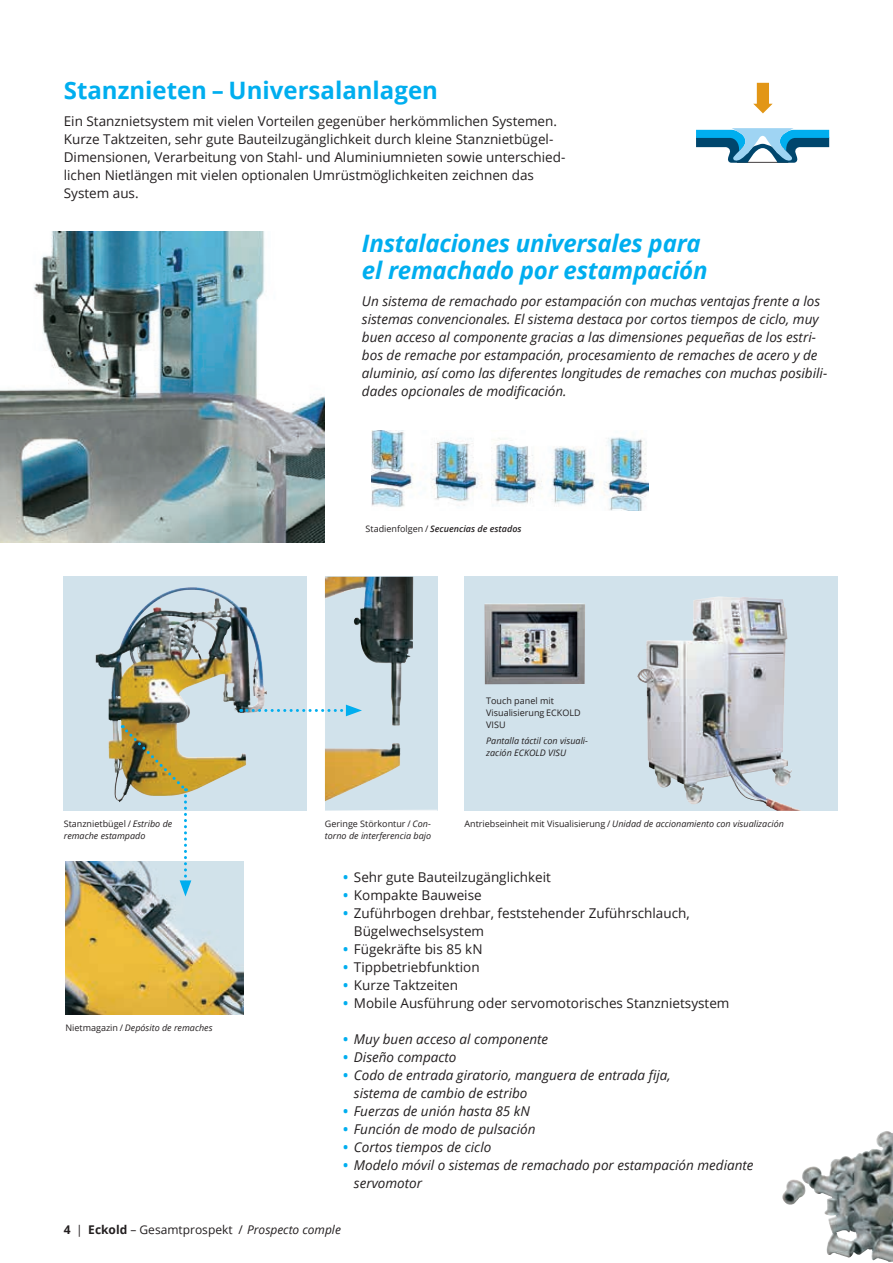
<style>
.page{position:relative;width:893px;height:1263px;background:#fff}
.page>*{position:absolute;margin:0;border:0;box-sizing:border-box;transform-origin:0 0}
.t1{font:italic 700 24px/27px "Open Sans";letter-spacing:-.01em;color:#00aeef}
.t2{font:700 24px "Open Sans";color:#00aeef}
.t3{font:italic 13.5px/18px "Open Sans";color:#231f20}
.t4{font:13.5px/18px "Open Sans";color:#231f20}
.t5{font:12px "Open Sans";color:#231f20}
.t6{font:italic 9px/12px "Open Sans";color:#231f20}
.t7{font:9px/12px "Open Sans";color:#231f20}
.t8{font:italic 600 9px "Open Sans";color:#231f20}
.s1{font-weight:400;font-style:normal}
.s2{font-style:normal}
.s3{font-weight:700;color:#00aeef}
.s4{font-weight:700;font-style:normal;color:#00aeef}
.s5{font-weight:700}
.s6{font-style:italic}
</style>
<div class="page">
<hr style="left:892px;top:577px;width:1px;height:142px;background:#d1e2eb">
<svg style="left:325px;top:577px;width:112px;height:234px;background:#b4bcb7"></svg>
<img style="left:325px;top:577px;width:43px;height:82px">
<img style="left:65px;top:862px;width:178px;height:153px">
<img style="left:0;top:232px;width:325px;height:311px">
<img style="left:371px;top:430px;width:278px;height:80px">
<svg style="left:64px;top:577px;width:243px;height:234px;background:#bbc5c3"></svg>
<img style="left:132px;top:587px;width:61px;height:35px">
<img style="left:122px;top:725px;width:69px;height:171px">
<svg style="left:241px;top:705px;width:121px;height:11px"></svg>
<svg style="left:696px;top:128px;width:133px;height:35px"></svg>
<svg style="left:753px;top:83px;width:20px;height:30px"></svg>
<svg style="left:464px;top:577px;width:374px;height:234px;background:#cad6de"></svg>
<img style="left:637px;top:596px;width:83px;height:86px">
<img style="left:484px;top:603px;width:101px;height:81px">
<img style="left:822px;top:1131px;width:64px;height:45px">
<h1 class="t2" style="left:64px;top:74px;width:376px">Stanznieten – Universalanlagen</h1>
<p class="t4" style="left:64px;top:112px;width:503px">Ein Stanznietsystem mit vielen Vorteilen gegenüber herkömmlichen Systemen.<br>Kurze Taktzeiten, sehr gute Bauteilzugänglichkeit durch kleine Stanznietbügel-Dimensionen, Verarbeitung von Stahl- und Aluminiumnieten sowie unterschied&shy;lichen Nietlängen mit vielen optionalen Umrüstmöglichkeiten zeichnen das System aus.</p>
<h1 class="t1" style="left:362px;top:229px;width:347px">Instalaciones universales para el remachado por estampación</h1>
<p class="t3" style="left:362px;top:292px;width:467px">Un sistema de remachado por estampación con muchas ventajas frente a los sistemas convencionales. El sistema destaca por cortos tiempos de ciclo, muy buen acceso al componente gracias a las dimensiones pequeñas de los estri&shy;bos de remache por estampación, procesamiento de remaches de acero y de aluminio, así como las diferentes longitudes de remaches con muchas posibili&shy;dades opcionales de modificación.</p>
<p class="t8" style="left:366px;top:522px;width:157px"><span class="s1">Stadienfolgen /</span> Secuencias de estados</p>
<p class="t6" style="left:64px;top:817px;width:110px"><span class="s2">Stanznietbügel /</span> Estribo de remache estampado</p>
<p class="t6" style="left:65px;top:1021px;width:149px"><span class="s2">Nietmagazin /</span> Depósito de remaches</p>
<p class="t6" style="left:325px;top:817px;width:108px"><span class="s2">Geringe Störkontur /</span> Con&shy;torno de interferencia bajo</p>
<p class="t7" style="left:486px;top:694px;width:96px">Touch panel mit<br>Visualisierung ECKOLD<br>VISU</p>
<p class="t6" style="left:486px;top:734px;width:103px">Pantalla táctil con visuali&shy;zación ECKOLD VISU</p>
<p class="t6" style="left:464px;top:817px;width:321px"><span class="s2">Antriebseinheit mit Visualisierung /</span> Unidad de accionamiento con visualización</p>
<p class="t4" style="left:343px;top:868px;width:209px"><span class="s3">•</span> Sehr gute Bauteilzugänglichkeit</p>
<p class="t4" style="left:343px;top:886px;width:140px"><span class="s3">•</span> Kompakte Bauweise</p>
<p class="t4" style="left:354px;top:904px;width:337px;text-indent:-11px"><span class="s3">•</span> Zuführbogen drehbar, feststehender Zuführschlauch,<br>Bügelwechselsystem</p>
<p class="t4" style="left:343px;top:940px;width:141px"><span class="s3">•</span> Fügekräfte bis 85 kN</p>
<p class="t4" style="left:343px;top:958px;width:138px"><span class="s3">•</span> Tippbetriebfunktion</p>
<p class="t4" style="left:343px;top:976px;width:116px"><span class="s3">•</span> Kurze Taktzeiten</p>
<p class="t4" style="left:343px;top:994px;width:388px"><span class="s3">•</span> Mobile Ausführung oder servomotorisches Stanznietsystem</p>
<p class="t3" style="left:343px;top:1030px;width:206px"><span class="s4">•</span> Muy buen acceso al componente</p>
<p class="t3" style="left:343px;top:1048px;width:115px"><span class="s4">•</span> Diseño compacto</p>
<p class="t3" style="left:354px;top:1066px;width:318px;text-indent:-11px"><span class="s4">•</span> Codo de entrada giratorio, manguera de entrada fija, sistema de cambio de estribo</p>
<p class="t3" style="left:343px;top:1102px;width:188px"><span class="s4">•</span> Fuerzas de unión hasta 85 kN</p>
<p class="t3" style="left:343px;top:1120px;width:194px"><span class="s4">•</span> Función de modo de pulsación</p>
<p class="t3" style="left:343px;top:1138px;width:150px"><span class="s4">•</span> Cortos tiempos de ciclo</p>
<p class="t3" style="left:354px;top:1156px;width:401px;text-indent:-11px"><span class="s4">•</span> Modelo móvil o sistemas de remachado por estampación mediante servomotor</p>
<p class="t5" style="left:64px;top:1221px;width:279px"><span class="s5">4</span> | <span class="s5">Eckold</span> – Gesamtprospekt / <span class="s6">Prospecto comple</span></p>
</div>
